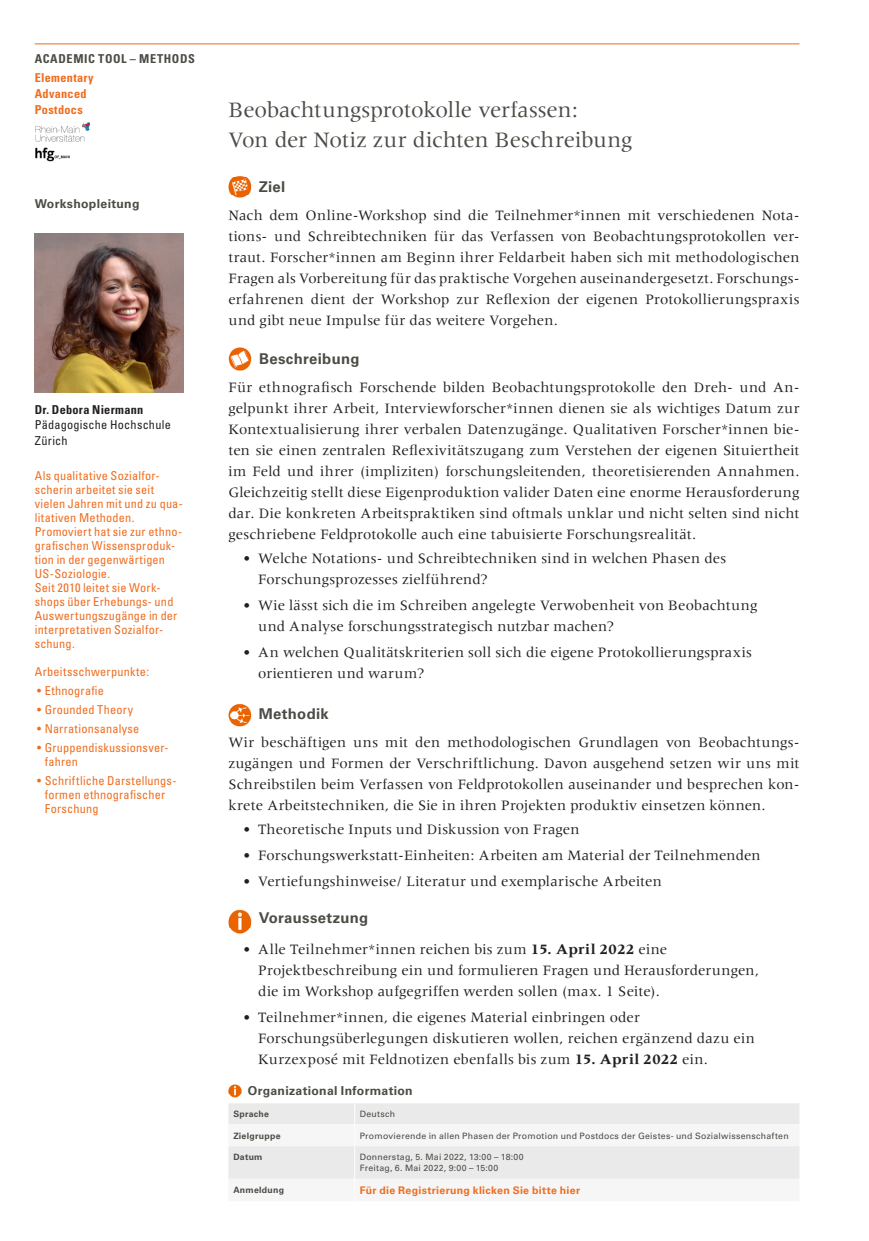
<style>
.page{position:relative;width:869px;height:1241px;background:#fff}
.page>*{position:absolute;margin:0;border:0;box-sizing:border-box;transform-origin:0 0}
.Kurse{font:22.75px "Meridien LT Std";letter-spacing:-.005em;color:#4c4b46}
.mengentext{font:14.88px/21px "Meridien LT Std";letter-spacing:.01em;color:#231f20}
.Objective_Descriptio{font:700 14.88px "Univers LT Std";letter-spacing:.02em;color:#4c4b46}
.mengentext-2{font:700 14.88px "Univers LT Std";letter-spacing:.015em;color:#4c4b46}
.Trainer_Biografie{font:condensed 12.25px/14px "Univers LT Std";letter-spacing:.02em;color:#ef6d20}
.Trainer_Name{font:condensed 12.25px/15.8px "Univers LT Std";letter-spacing:.02em;color:#231f20}
.Kopf_links_Einstufun{font:700 condensed 12.25px "Univers LT Std";letter-spacing:.025em;color:#ef6d20}
.Tabelle_Headline{font:700 12.25px "Univers LT Std";letter-spacing:.025em;color:#4c4b46}
.Kopf_Tools{font:700 condensed 12.25px "Univers LT Std";letter-spacing:.05em;color:#4c4b46}
.Headlines__Trainer{font:700 12.25px "Univers LT Std";letter-spacing:.025em;color:#4c4b46}
.Tabelle_Mengentext{font:700 10.5px "Univers LT Std";letter-spacing:.03em;color:#ef6d20}
.Tabelle_Mengentext-2{font:8.75px "Univers LT Std";letter-spacing:.03em;color:#4c4b46}
.Tabelle_Bold{font:700 8.75px "Univers LT Std";letter-spacing:.03em;color:#4c4b46}
.s1{font-weight:700}
.s2{font-family:"Meridien";font-weight:700}
</style>
<div class="page">
<hr style="left:35px;top:43px;width:764px;height:1px;background:#ef6d20">
<img style="left:228px;top:175px;width:23px;height:23px">
<img style="left:228px;top:347px;width:24px;height:23px">
<img style="left:228px;top:704px;width:23px;height:22px">
<img style="left:228px;top:909px;width:23px;height:24px">
<svg style="left:228px;top:1084px;width:13px;height:13px"></svg>
<svg style="left:228px;top:1103px;width:571px;height:76px"></svg>
<hr style="left:228px;top:1124px;width:126px;height:1px;background:#fff">
<img style="left:35px;top:234px;width:149px;height:158px">
<img style="left:35px;top:122px;width:54px;height:40px">
<p class="Kopf_Tools" style="left:35px;top:52px;width:161px">ACADEMIC TOOL – METHODS</p>
<p class="Kopf_links_Einstufun" style="left:35px;top:70px;width:60px">Elementary</p>
<p class="Kopf_links_Einstufun" style="left:35px;top:86px;width:53px">Advanced</p>
<p class="Kopf_links_Einstufun" style="left:35px;top:102px;width:50px">Postdocs</p>
<p class="Headlines__Trainer" style="left:35px;top:197px;width:106px">Workshopleitung</p>
<p class="Trainer_Name" style="left:35px;top:401px;width:138px"><span class="s1">Dr. Debora Niermann<br></span>Pädagogische Hochschule<br>Zürich</p>
<p class="Trainer_Biografie" style="left:35px;top:468px;width:149px">Als qualitative Sozialfor&shy;scherin arbeitet sie seit vielen Jahren mit und zu qua&shy;litativen Methoden.</p>
<p class="Trainer_Biografie" style="left:35px;top:524px;width:149px">Promoviert hat sie zur ethno&shy;grafischen Wissensproduk&shy;tion in der gegenwärtigen<br>US-Soziologie.</p>
<p class="Trainer_Biografie" style="left:35px;top:580px;width:144px">Seit 2010 leitet sie Work&shy;shops über Erhebungs- und<br>Auswertungszugänge in der interpretativen Sozialfor&shy;schung.</p>
<p class="Trainer_Biografie" style="left:35px;top:664px;width:116px">Arbeitsschwerpunkte:</p>
<p class="Trainer_Biografie" style="left:37px;top:683px;width:68px">• Ethnografie</p>
<p class="Trainer_Biografie" style="left:37px;top:702px;width:97px">• Grounded Theory</p>
<p class="Trainer_Biografie" style="left:37px;top:721px;width:104px">• Narrationsanalyse</p>
<p class="Trainer_Biografie" style="left:45px;top:740px;width:125px;text-indent:-7px">• Gruppendiskussionsver&shy;fahren</p>
<p class="Trainer_Biografie" style="left:45px;top:773px;width:133px;text-indent:-7px">• Schriftliche Darstellungs&shy;formen ethnografischer<br>Forschung</p>
<p class="Kurse" style="left:228px;top:97px;width:351px">Beobachtungsprotokolle verfassen:</p>
<p class="Kurse" style="left:228px;top:128px;width:405px">Von der Notiz zur dichten Beschreibung</p>
<p class="Objective_Descriptio" style="left:259px;top:178px;width:28px">Ziel</p>
<p class="mengentext" style="left:228px;top:205px;width:572px;text-align:justify">Nach dem Online-Workshop sind die Teilnehmer*innen mit verschiedenen Nota&shy;tions- und Schreibtechniken für das Verfassen von Beobachtungsprotokollen ver&shy;traut. Forscher*innen am Beginn ihrer Feldarbeit haben sich mit methodologischen Fragen als Vorbereitung für das praktische Vorgehen auseinandergesetzt. Forschungs&shy;erfahrenen dient der Workshop zur Reflexion der eigenen Protokollierungspraxis und gibt neue Impulse für das weitere Vorgehen.</p>
<p class="Objective_Descriptio" style="left:259px;top:350px;width:102px">Beschreibung</p>
<p class="mengentext" style="left:228px;top:377px;width:572px;text-align:justify">Für ethnografisch Forschende bilden Beobachtungsprotokolle den Dreh- und An&shy;gelpunkt ihrer Arbeit, Interviewforscher*innen dienen sie als wichtiges Datum zur Kontextualisierung ihrer verbalen Datenzugänge. Qualitativen Forscher*innen bie&shy;ten sie einen zentralen Reflexivitätszugang zum Verstehen der eigenen Situiertheit im Feld und ihrer (impliziten) forschungsleitenden, theoretisierenden Annahmen.<br>Gleichzeitig stellt diese Eigenproduktion valider Daten eine enorme Herausforderung dar. Die konkreten Arbeitspraktiken sind oftmals unklar und nicht selten sind nicht geschriebene Feldprotokolle auch eine tabuisierte Forschungsrealität.</p>
<p class="mengentext" style="left:258px;top:547px;width:469px;text-indent:-15px">• Welche Notations- und Schreibtechniken sind in welchen Phasen des<br>Forschungsprozesses zielführend?</p>
<p class="mengentext" style="left:258px;top:594px;width:500px;text-indent:-15px">• Wie lässt sich die im Schreiben angelegte Verwobenheit von Beobachtung und Analyse forschungsstrategisch nutzbar machen?</p>
<p class="mengentext" style="left:258px;top:641px;width:495px;text-indent:-15px">• An welchen Qualitätskriterien soll sich die eigene Protokollierungspraxis orientieren und warum?</p>
<p class="Objective_Descriptio" style="left:258px;top:705px;width:71px">Methodik</p>
<p class="mengentext" style="left:228px;top:731px;width:572px;text-align:justify">Wir beschäftigen uns mit den methodologischen Grundlagen von Beobachtungs&shy;zugängen und Formen der Verschriftlichung. Davon ausgehend setzen wir uns mit Schreibstilen beim Verfassen von Feldprotokollen auseinander und besprechen kon&shy;krete Arbeitstechniken, die Sie in ihren Projekten produktiv einsetzen können.</p>
<p class="mengentext" style="left:243px;top:818px;width:337px">• Theoretische Inputs und Diskussion von Fragen</p>
<p class="mengentext" style="left:243px;top:844px;width:518px">• Forschungswerkstatt-Einheiten: Arbeiten am Material der Teilnehmenden</p>
<p class="mengentext" style="left:243px;top:870px;width:420px">• Vertiefungshinweise/ Literatur und exemplarische Arbeiten</p>
<p class="mengentext-2" style="left:258px;top:909px;width:111px">Voraussetzung</p>
<p class="mengentext" style="left:258px;top:938px;width:502px;text-indent:-15px">• Alle Teilnehmer*innen reichen bis zum <span class="s2">15. April 2022</span> eine<br>Projektbeschreibung ein und formulieren Fragen und Herausforderungen, die im Workshop aufgegriffen werden sollen (max. 1 Seite).</p>
<p class="mengentext" style="left:258px;top:1006px;width:498px;text-indent:-15px">• Teilnehmer*innen, die eigenes Material einbringen oder<br>Forschungsüberlegungen diskutieren wollen, reichen ergänzend dazu ein<br>Kurzexposé mit Feldnotizen ebenfalls bis zum <span class="s2">15. April 2022</span> ein.</p>
<p class="Tabelle_Headline" style="left:248px;top:1083px;width:166px">Organizational Information</p>
<p class="Tabelle_Bold" style="left:233px;top:1108px;width:37px">Sprache</p>
<p class="Tabelle_Mengentext-2" style="left:359px;top:1108px;width:37px">Deutsch</p>
<p class="Tabelle_Bold" style="left:233px;top:1130px;width:49px">Zielgruppe</p>
<p class="Tabelle_Mengentext-2" style="left:359px;top:1130px;width:430px">Promovierende in allen Phasen der Promotion und Postdocs der Geistes- und Sozialwissenschaften</p>
<p class="Tabelle_Bold" style="left:233px;top:1151px;width:31px">Datum</p>
<p class="Tabelle_Mengentext-2" style="left:359px;top:1151px;width:165px">Donnerstag, 5. Mai 2022, 13:00 – 18:00</p>
<p class="Tabelle_Mengentext-2" style="left:359px;top:1162px;width:140px">Freitag, 6. Mai 2022, 9:00 – 15:00</p>
<p class="Tabelle_Bold" style="left:233px;top:1184px;width:52px">Anmeldung</p>
<p class="Tabelle_Mengentext" style="left:359px;top:1183px;width:222px">Für die Registrierung klicken Sie bitte hier</p>
</div>
